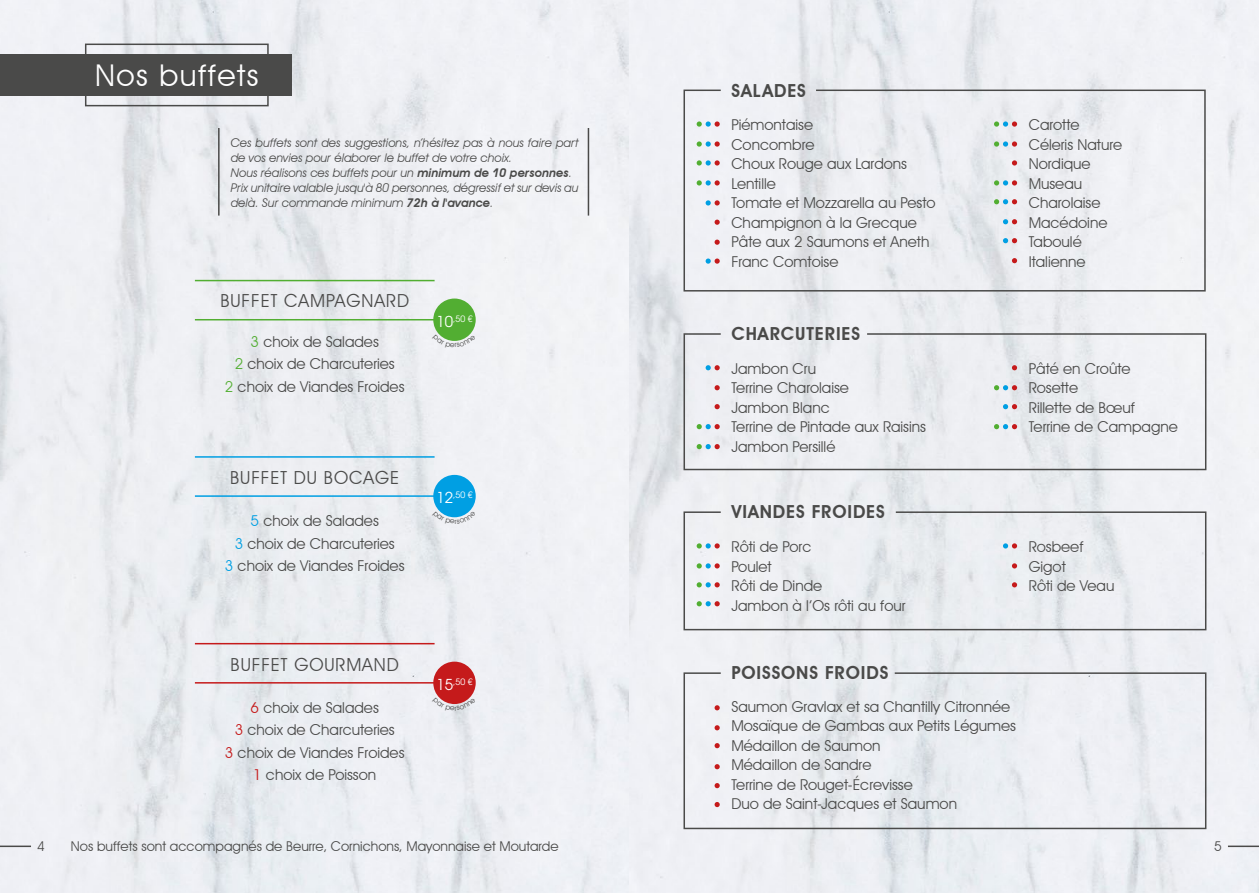
<style>
.page{position:relative;width:1259px;height:893px;background:#fff}
.page>*{position:absolute;margin:0;border:0;box-sizing:border-box;transform-origin:0 0}
.t1{font:30px "Avant Garde IT Cby BT";letter-spacing:.05em;color:#fff}
.t2{font:600 18px "Avant Garde IT Cby BT";letter-spacing:.05em;color:#4a4a49}
.t3{font:18px "Avant Garde IT Cby BT";letter-spacing:.05em;color:#4a4a49}
.t4{font:15px/19.5px "Avant Garde IT Cby BT";color:#4a4a49}
.t5{font:13.5px "Avant Garde IT Cby BT";color:#4a4a49}
.t6{font:italic 12px/15px "Avant Garde IT Cby BT";color:#4a4a49}
.t7{font:8.7px "Avant Garde LT";color:#fff}
.s1{font-weight:600}
.s2{color:#52ae32}
.s3{font-size:15px}
.s4{color:#009fe3}
.s5{color:#c51a1b}
</style>
<div class="page">
<img style="left:0;top:0;width:1259px;height:893px">
<hr style="left:1228px;top:845px;width:31px;height:2px;background:#4a4a49">
<hr style="left:0;top:845px;width:31px;height:2px;background:#4a4a49">
<hr style="left:218px;top:128px;width:2px;height:88px;background:#4a4a49">
<hr style="left:588px;top:128px;width:1px;height:88px;background:#4a4a49">
<hr style="left:195px;top:280px;width:239px;height:1px;background:#52ae32">
<hr style="left:195px;top:456px;width:239px;height:2px;background:#009fe3">
<hr style="left:195px;top:643px;width:239px;height:1px;background:#c51a1b">
<hr style="left:195px;top:319px;width:239px;height:1px;background:#52ae32">
<hr style="left:195px;top:495px;width:239px;height:2px;background:#009fe3">
<hr style="left:195px;top:682px;width:239px;height:2px;background:#c51a1b">
<div style="left:433px;top:299px;width:43px;height:42px;background:#52ae32;border-radius:50%"></div>
<div style="left:433px;top:475px;width:43px;height:42px;background:#009fe3;border-radius:50%"></div>
<div style="left:433px;top:662px;width:43px;height:42px;background:#c51a1b;border-radius:50%"></div>
<svg style="left:683px;top:672px;width:524px;height:158px"></svg>
<svg style="left:683px;top:511px;width:524px;height:120px"></svg>
<svg style="left:683px;top:332px;width:524px;height:139px"></svg>
<svg style="left:683px;top:89px;width:523px;height:203px"></svg>
<div style="left:85px;top:44px;width:184px;height:62px;border:2px solid #4a4a49"></div>
<div style="left:0;top:54px;width:292px;height:42px;background:#4a4a49"></div>
<svg style="left:1003px;top:543px;width:14px;height:5px"></svg>
<svg style="left:1012px;top:563px;width:5px;height:5px"></svg>
<svg style="left:1012px;top:582px;width:5px;height:5px"></svg>
<svg style="left:432px;top:334px;width:44px;height:14px"></svg>
<svg style="left:432px;top:511px;width:44px;height:14px"></svg>
<svg style="left:432px;top:698px;width:44px;height:13px"></svg>
<h1 class="t1" style="left:95px;top:57px;width:165px">Nos buffets</h1>
<p class="t6" style="left:231px;top:135px;width:349px">Ces buffets sont des suggestions, n’hésitez pas à nous faire part de vos envies pour élaborer le buffet de votre choix.<br>Nous réalisons ces buffets pour un <span class="s1">minimum de 10 personnes</span>.<br>Prix unitaire valable jusqu'à 80 personnes, dégressif et sur devis au delà. Sur commande minimum <span class="s1">72h à l'avance</span>.</p>
<p class="t3" style="left:220px;top:290px;width:190px">BUFFET CAMPAGNARD</p>
<p class="t4" style="left:225px;top:330px;width:181px;line-height:22.5px;text-align:center"><span class="s2">3</span> choix de Salades<br><span class="s2">2</span> choix de Charcuteries<br><span class="s2">2</span> choix de Viandes Froides</p>
<p class="t7" style="left:436px;top:314px;width:37px"><span class="s3">10</span>,50 €</p>
<p class="t3" style="left:230px;top:466px;width:171px">BUFFET DU BOCAGE</p>
<p class="t4" style="left:225px;top:509px;width:181px;line-height:22.5px;text-align:center"><span class="s4">5</span> choix de Salades<br><span class="s4">3</span> choix de Charcuteries<br><span class="s4">3</span> choix de Viandes Froides</p>
<p class="t7" style="left:436px;top:490px;width:37px"><span class="s3">12</span>,50 €</p>
<p class="t3" style="left:231px;top:653px;width:170px">BUFFET GOURMAND</p>
<p class="t4" style="left:225px;top:696px;width:181px;line-height:22.5px;text-align:center"><span class="s5">6</span> choix de Salades<br><span class="s5">3</span> choix de Charcuteries<br><span class="s5">3</span> choix de Viandes Froides<br><span class="s5">1</span> choix de Poisson</p>
<p class="t7" style="left:436px;top:677px;width:37px"><span class="s3">15</span>,50 €</p>
<p class="t2" style="left:731px;top:79px;width:76px">SALADES</p>
<p class="t4" style="left:731px;top:115px;width:206px">Piémontaise<br>Concombre<br>Choux Rouge aux Lardons<br>Lentille<br>Tomate et Mozzarella au Pesto<br>Champignon à la Grecque<br>Pâte aux 2 Saumons et Aneth<br>Franc Comtoise</p>
<p class="t4" style="left:1028px;top:115px;width:95px">Carotte<br>Céleris Nature<br>Nordique<br>Museau<br>Charolaise<br>Macédoine<br>Taboulé<br>Italienne</p>
<p class="t2" style="left:731px;top:323px;width:130px">CHARCUTERIES</p>
<p class="t4" style="left:731px;top:359px;width:196px">Jambon Cru<br>Terrine Charolaise<br>Jambon Blanc<br>Terrine de Pintade aux Raisins<br>Jambon Persillé</p>
<p class="t2" style="left:731px;top:501px;width:155px">VIANDES FROIDES</p>
<p class="t4" style="left:731px;top:537px;width:176px">Rôti de Porc<br>Poulet<br>Rôti de Dinde<br>Jambon à l’Os rôti au four</p>
<p class="t4" style="left:1028px;top:359px;width:151px">Pâté en Croûte<br>Rosette<br>Rillette de Bœuf<br>Terrine de Campagne</p>
<p class="t4" style="left:1028px;top:537px;width:87px">Rosbeef<br>Gigot<br>Rôti de Veau</p>
<p class="t2" style="left:731px;top:662px;width:158px">POISSONS FROIDS</p>
<p class="t4" style="left:731px;top:697px;width:286px">Saumon Gravlax et sa Chantilly Citronnée<br>Mosaïque de Gambas aux Petits Légumes<br>Médaillon de Saumon<br>Médaillon de Sandre<br>Terrine de Rouget-Écrevisse<br>Duo de Saint-Jacques et Saumon</p>
<p class="t5" style="left:71px;top:837px;width:489px">Nos buffets sont accompagnés de Beurre, Cornichons, Mayonnaise et Moutarde</p>
<p class="t5" style="left:37px;top:837px;width:9px">4</p>
<p class="t5" style="left:1214px;top:837px;width:9px">5</p>
</div>
